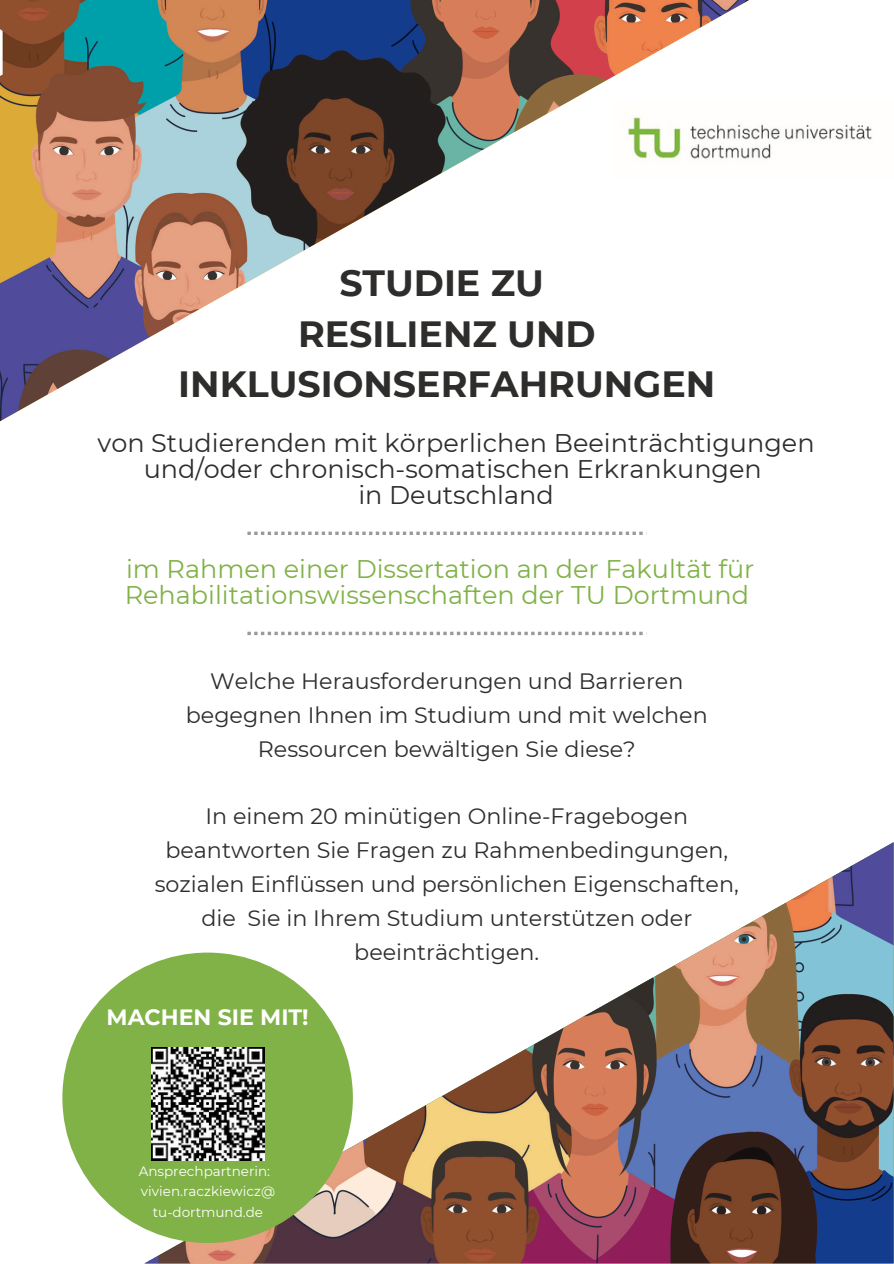
<style>
.page{position:relative;width:894px;height:1264px;background:#fff}
.page>*{position:absolute;margin:0;border:0;box-sizing:border-box;transform-origin:0 0}
.t1{font:700 36.45px/50.7px "Montserrat";color:#2e2d2c;text-align:center}
.t2{font:25.5px/25.8px "Montserrat";color:#2e2d2c;text-align:center}
.t3{font:25.5px/25.8px "Montserrat";color:#80b247}
.t4{font:22.2px/33.8px "Montserrat";color:#2e2d2c;text-align:center}
.t5{font:700 22.2px "Montserrat";color:#fff}
.t6{font:13.5px "Montserrat";color:#fff}
</style>
<div class="page">
<img style="left:0;top:0;width:749px;height:421px">
<img style="left:144px;top:842px;width:749px;height:421px">
<svg style="left:247px;top:631px;width:396px;height:4px"></svg>
<svg style="left:247px;top:531px;width:396px;height:4px"></svg>
<div style="left:62px;top:952px;width:291px;height:290px;background:#80b247;border-radius:50%"></div>
<img style="left:612px;top:102px;width:260px;height:77px">
<img style="left:151px;top:1047px;width:113px;height:112px">
<h4 class="t1" style="left:178px;top:257px;width:538px">STUDIE ZU<br>RESILIENZ UND<br>INKLUSIONSERFAHRUNGEN</h4>
<p class="t2" style="left:97px;top:430px;width:718px">von Studierenden mit körperlichen Beeinträchtigungen und/oder chronisch-somatischen Erkrankungen<br>in Deutschland</p>
<p class="t3" style="left:125px;top:555px;width:631px">im Rahmen einer Dissertation an der Fakultät für<br>Rehabilitationswissenschaften der TU Dortmund</p>
<h2 class="t4" style="left:186px;top:664px;width:523px">Welche Herausforderungen und Barrieren begegnen Ihnen im Studium und mit welchen<br>Ressourcen bewältigen Sie diese?</h2>
<h4 class="t4" style="left:155px;top:799px;width:585px">In einem 20 minütigen Online-Fragebogen beantworten Sie Fragen zu Rahmenbedingungen, sozialen Einflüssen und persönlichen Eigenschaften, die Sie in Ihrem Studium unterstützen oder beeinträchtigen.</h4>
<h3 class="t5" style="left:106px;top:1003px;width:203px">MACHEN SIE MIT!</h3>
<p class="t6" style="left:139px;top:1163px;width:133px">Ansprechpartnerin:</p>
<p class="t6" style="left:141px;top:1183px;width:135px">vivien.raczkiewicz@</p>
<p class="t6" style="left:153px;top:1203px;width:112px">tu-dortmund.de</p>
</div>
